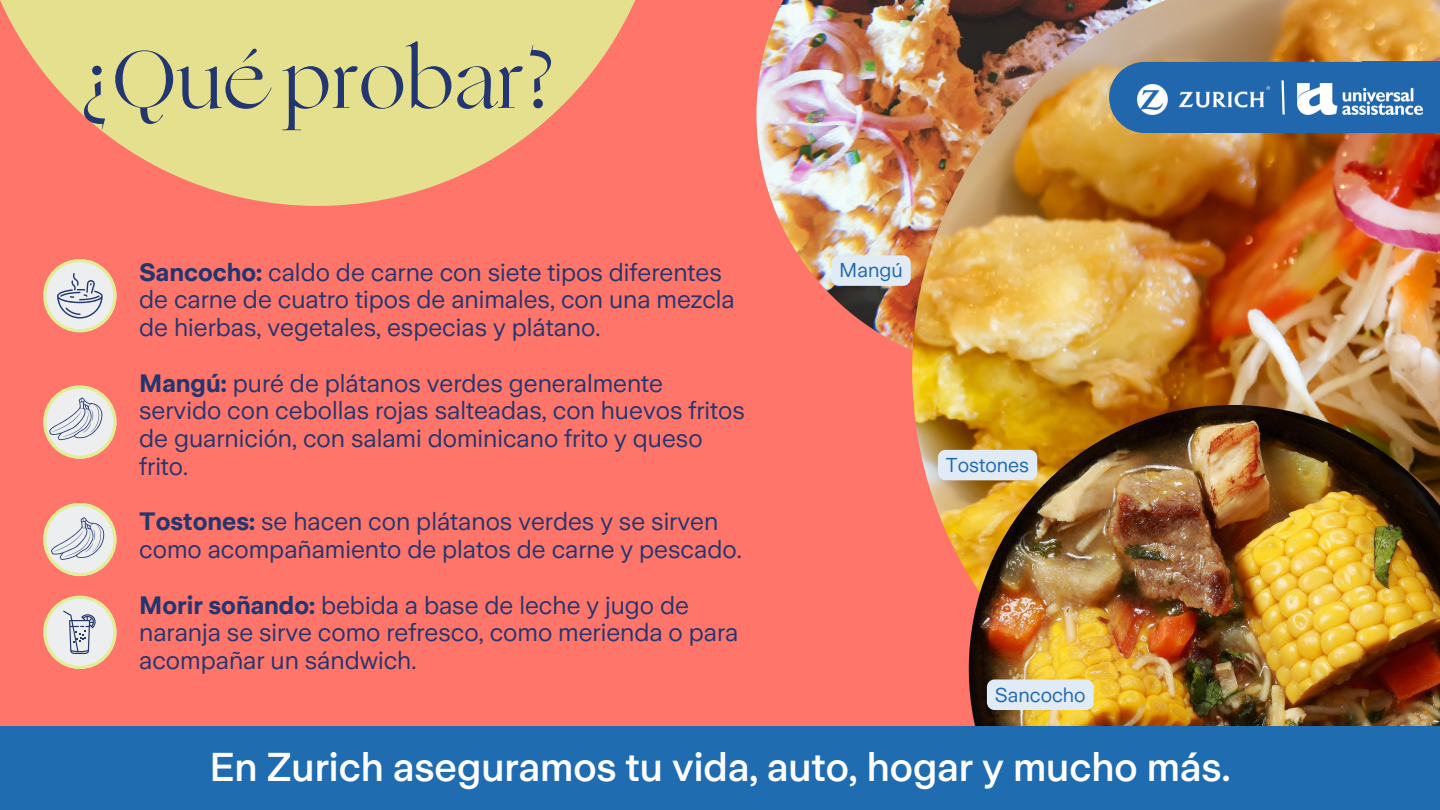
<style>
.page{position:relative;width:1440px;height:810px;background:#ff7569}
.page>*{position:absolute;margin:0;border:0;box-sizing:border-box;transform-origin:0 0}
.t1{font:82px "Ogg";color:#23366f}
.t2{font:500 40px "Zurich Sans";color:#fff}
.t3{font:25px/27.8px "Zurich Sans";color:#23366f}
.t4{font:20px "Zurich Sans";color:#2167ae}
.s1{font-weight:700}
</style>
<div class="page">
<img style="left:756px;top:0;width:156px;height:350px">
<img style="left:912px;top:0;width:528px;height:678px">
<img style="left:969px;top:405px;width:471px;height:321px">
<svg style="left:0;top:0;width:635px;height:206px;fill:#e4e08d"></svg>
<div style="left:1109px;top:62px;width:297px;height:71px;background:#2167ae;border-radius:36px"></div>
<div style="left:1362px;top:62px;width:78px;height:71px;background:#2167ae"></div>
<img style="left:1138px;top:84px;width:131px;height:31px">
<svg style="left:1281px;top:80px;width:4px;height:35px"></svg>
<img style="left:1298px;top:84px;width:125px;height:31px">
<div style="left:0;top:726px;width:1440px;height:84px;background:#1f6cb1"></div>
<svg style="left:43px;top:259px;width:73px;height:73px"></svg>
<svg style="left:43px;top:386px;width:73px;height:73px"></svg>
<svg style="left:43px;top:503px;width:73px;height:73px"></svg>
<svg style="left:43px;top:596px;width:73px;height:73px"></svg>
<div style="left:831px;top:255px;width:80px;height:31px;background:#e1ebf5;border-radius:8px"></div>
<div style="left:938px;top:450px;width:99px;height:30px;background:#e1ebf5;border-radius:8px"></div>
<div style="left:987px;top:680px;width:107px;height:30px;background:#e1ebf5;border-radius:8px"></div>
<h1 class="t1" style="left:79px;top:18px;width:478px">¿Qué probar?</h1>
<p class="t3" style="left:139px;top:258px;width:597px"><span class="s1">Sancocho:</span> caldo de carne con siete tipos diferentes de carne de cuatro tipos de animales, con una mezcla de hierbas, vegetales, especias y plátano.</p>
<p class="t3" style="left:139px;top:369px;width:607px"><span class="s1">Mangú:</span> puré de plátanos verdes generalmente servido con cebollas rojas salteadas, con huevos fritos de guarnición, con salami dominicano frito y queso frito.</p>
<p class="t3" style="left:139px;top:508px;width:604px"><span class="s1">Tostones:</span> se hacen con plátanos verdes y se sirven como acompañamiento de platos de carne y pescado.</p>
<p class="t3" style="left:139px;top:591px;width:601px"><span class="s1">Morir soñando:</span> bebida a base de leche y jugo de naranja se sirve como refresco, como merienda o para acompañar un sándwich.</p>
<p class="t4" style="left:839px;top:259px;width:65px">Mangú</p>
<p class="t4" style="left:946px;top:454px;width:85px">Tostones</p>
<p class="t4" style="left:995px;top:684px;width:92px">Sancocho</p>
<h2 class="t2" style="left:209px;top:745px;width:1023px">En Zurich aseguramos tu vida, auto, hogar y mucho más.</h2>
</div>
